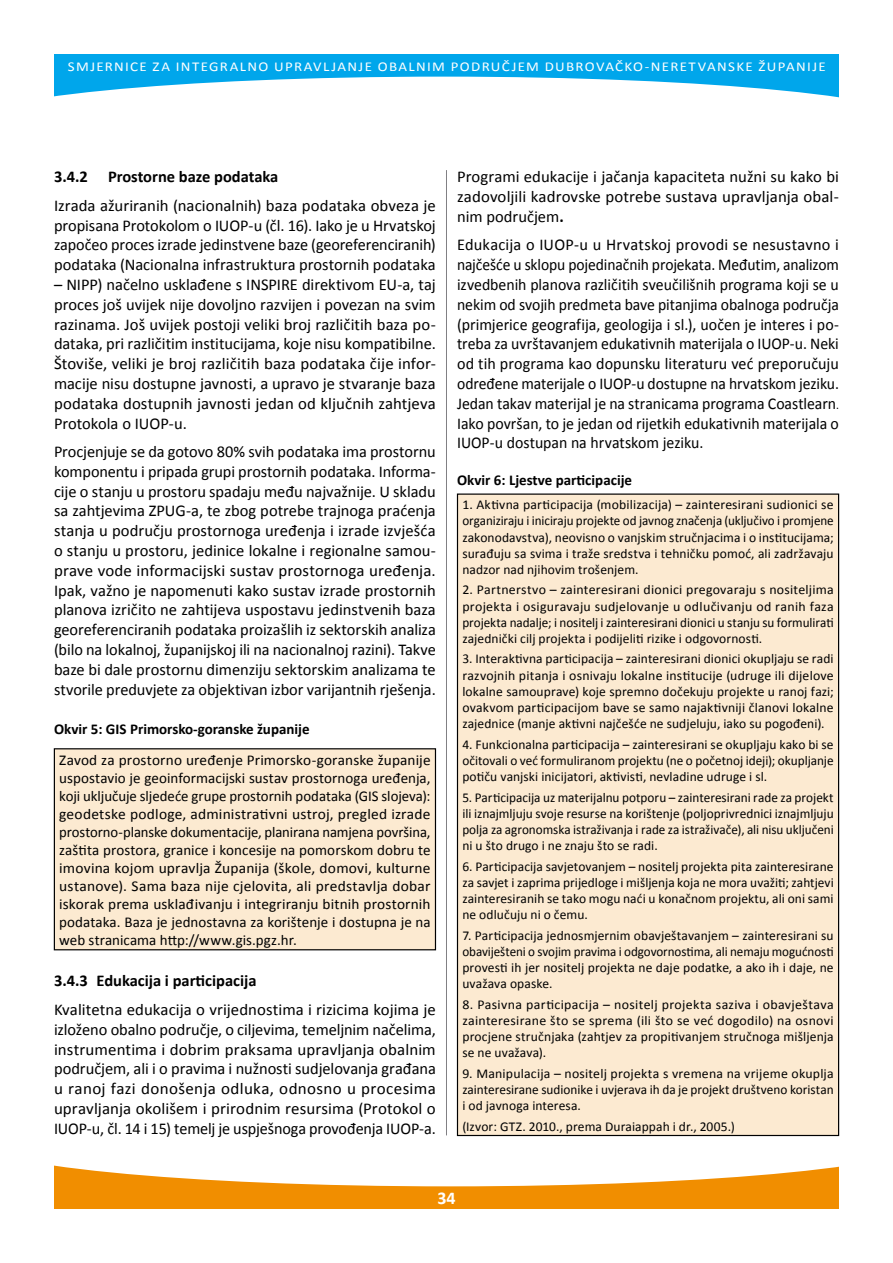
<style>
.page{position:relative;width:893px;height:1263px;background:#fff}
.page>*{position:absolute;margin:0;border:0;box-sizing:border-box;transform-origin:0 0}
.t1{font:700 18px "Calibri";color:#fff}
.t2{font:16.5px/19.8px "Calibri";letter-spacing:-.005em;color:#000;text-align:justify}
.t3{font:700 16.5px "Calibri";color:#000}
.t4{font:15px/18px "Calibri";color:#000;text-align:justify}
.t5{font:700 15px "Calibri";color:#000}
.t6{font:13.5px/16.2px "Calibri";letter-spacing:.005em;color:#000;text-align:justify}
.t7{font:13.5px "Calibri";letter-spacing:.085em;color:#fff;scale:1.11 1}
.s1{font-weight:700}
.s2{font-size:12px}
</style>
<div class="page">
<div style="left:54px;top:54px;width:785px;height:75px;background:#00a6eb"></div>
<svg style="left:54px;top:77px;width:785px;height:52px;background:#e3f5fc"></svg>
<div style="left:54px;top:1134px;width:785px;height:75px;background:#f18e00"></div>
<svg style="left:54px;top:1091px;width:786px;height:95px;fill:#fff"></svg>
<hr style="left:446px;top:170px;width:1px;height:965px;background:#818084">
<div style="left:54px;top:749px;width:381px;height:201px;background:#fcead1"></div>
<div style="left:54px;top:748px;width:382px;height:202px;border:1px solid #000"></div>
<div style="left:457px;top:494px;width:382px;height:641px;background:#fcead1"></div>
<p class="t7" style="left:68px;top:58px;width:684px">SMJERNICE ZA INTEGRALNO UPRAVLJANJE OBALNIM PODRUČJEM DUBROVAČKO-NERETVANSKE ŽUPANIJE</p>
<p class="t3" style="left:54px;top:166px;width:226px">3.4.2 Prostorne baze podataka</p>
<p class="t2" style="left:54px;top:195px;width:383px">Izrada ažuriranih (nacionalnih) baza podataka obveza je propisana Protokolom o IUOP-u (čl. 16). Iako je u Hrvatskoj započeo proces izrade jedinstvene baze (georeferenciranih) podataka (Nacionalna infrastruktura prostornih podataka</p>
<p class="t2" style="left:54px;top:275px;width:383px">– NIPP) načelno usklađene s INSPIRE direktivom EU-a, taj proces još uvijek nije dovoljno razvijen i povezan na svim razinama. Još uvijek postoji veliki broj različitih baza po&shy;dataka, pri različitim institucijama, koje nisu kompatibilne.<br>Štoviše, veliki je broj različitih baza podataka čije infor&shy;macije nisu dostupne javnosti, a upravo je stvaranje baza podataka dostupnih javnosti jedan od ključnih zahtjeva Protokola o IUOP-u.</p>
<p class="t2" style="left:54px;top:442px;width:383px">Procjenjuje se da gotovo 80% svih podataka ima prostornu komponentu i pripada grupi prostornih podataka. Informa&shy;cije o stanju u prostoru spadaju među najvažnije. U skladu sa zahtjevima ZPUG-a, te zbog potrebe trajnoga praćenja stanja u području prostornoga uređenja i izrade izvješća o stanju u prostoru, jedinice lokalne i regionalne samou&shy;prave vode informacijski sustav prostornoga uređenja.<br>Ipak, važno je napomenuti kako sustav izrade prostornih planova izričito ne zahtijeva uspostavu jedinstvenih baza georeferenciranih podataka proizašlih iz sektorskih analiza (bilo na lokalnoj, županijskoj ili na nacionalnoj razini). Takve baze bi dale prostornu dimenziju sektorskim analizama te stvorile preduvjete za objektivan izbor varijantnih rješenja.</p>
<p class="t5" style="left:54px;top:720px;width:257px">Okvir 5: GIS Primorsko-goranske županije</p>
<p class="t4" style="left:59px;top:751px;width:373px">Zavod za prostorno uređenje Primorsko-goranske županije uspostavio je geoinformacijski sustav prostornoga uređenja, koji uključuje sljedeće grupe prostornih podataka (GIS slojeva): geodetske podloge, administrativni ustroj, pregled izrade prostorno-planske dokumentacije, planirana namjena površina, zaštita prostora, granice i koncesije na pomorskom dobru te imovina kojom upravlja Županija (škole, domovi, kulturne ustanove). Sama baza nije cjelovita, ali predstavlja dobar iskorak prema usklađivanju i integriranju bitnih prostornih podataka. Baza je jednostavna za korištenje i dostupna je na web stranicama http://www.gis.pgz.hr.</p>
<p class="t3" style="left:54px;top:970px;width:204px">3.4.3 Edukacija i participacija</p>
<p class="t2" style="left:54px;top:1000px;width:383px">Kvalitetna edukacija o vrijednostima i rizicima kojima je izloženo obalno područje, o ciljevima, temeljnim načelima, instrumentima i dobrim praksama upravljanja obalnim područjem, ali i o pravima i nužnosti sudjelovanja građana u ranoj fazi donošenja odluka, odnosno u procesima upravljanja okolišem i prirodnim resursima (Protokol o IUOP-u, čl. 14 i 15) temelj je uspješnoga provođenja IUOP-a.</p>
<p class="t2" style="left:457px;top:167px;width:383px">Programi edukacije i jačanja kapaciteta nužni su kako bi zadovoljili kadrovske potrebe sustava upravljanja obal&shy;nim područjem<span class="s1">.</span></p>
<p class="t2" style="left:457px;top:235px;width:383px">Edukacija o IUOP-u u Hrvatskoj provodi se nesustavno i najčešće u sklopu pojedinačnih projekata. Međutim, analizom izvedbenih planova različitih sveučilišnih programa koji se u nekim od svojih predmeta bave pitanjima obalnoga područja (primjerice geografija, geologija i sl.), uočen je interes i po&shy;treba za uvrštavanjem edukativnih materijala o IUOP-u. Neki od tih programa kao dopunsku literaturu već preporučuju određene materijale o IUOP-u dostupne na hrvatskom jeziku.<br>Jedan takav materijal je na stranicama programa Coastlearn<span class="s2">.<br></span>Iako površan, to je jedan od rijetkih edukativnih materijala o IUOP-u dostupan na hrvatskom jeziku.</p>
<p class="t5" style="left:457px;top:470px;width:176px">Okvir 6: Ljestve participacije</p>
<p class="t6" style="left:462px;top:496px;width:373px">1. Aktivna participacija (mobilizacija) – zainteresirani sudionici se organiziraju i iniciraju projekte od javnog značenja (uključivo i promjene zakonodavstva), neovisno o vanjskim stručnjacima i o institucijama; surađuju sa svima i traže sredstva i tehničku pomoć, ali zadržavaju nadzor nad njihovim trošenjem.</p>
<p class="t6" style="left:462px;top:582px;width:373px">2. Partnerstvo – zainteresirani dionici pregovaraju s nositeljima projekta i osiguravaju sudjelovanje u odlučivanju od ranih faza projekta nadalje; i nositelj i zainteresirani dionici u stanju su formulirati zajednički cilj projekta i podijeliti rizike i odgovornosti.</p>
<p class="t6" style="left:462px;top:651px;width:373px">3. Interaktivna participacija – zainteresirani dionici okupljaju se radi razvojnih pitanja i osnivaju lokalne institucije (udruge ili dijelove lokalne samouprave) koje spremno dočekuju projekte u ranoj fazi; ovakvom participacijom bave se samo najaktivniji članovi lokalne zajednice (manje aktivni najčešće ne sudjeluju, iako su pogođeni).</p>
<p class="t6" style="left:462px;top:736px;width:373px">4. Funkcionalna participacija – zainteresirani se okupljaju kako bi se očitovali o već formuliranom projektu (ne o početnoj ideji); okupljanje potiču vanjski inicijatori, aktivisti, nevladine udruge i sl.</p>
<p class="t6" style="left:462px;top:789px;width:373px">5. Participacija uz materijalnu potporu – zainteresirani rade za projekt ili iznajmljuju svoje resurse na korištenje (poljoprivrednici iznajmljuju polja za agronomska istraživanja i rade za istraživače), ali nisu uključeni ni u što drugo i ne znaju što se radi.</p>
<p class="t6" style="left:462px;top:858px;width:373px">6. Participacija savjetovanjem – nositelj projekta pita zainteresirane za savjet i zaprima prijedloge i mišljenja koja ne mora uvažiti; zahtjevi zainteresiranih se tako mogu naći u konačnom projektu, ali oni sami ne odlučuju ni o čemu.</p>
<p class="t6" style="left:462px;top:927px;width:373px">7. Participacija jednosmjernim obavještavanjem – zainteresirani su obaviješteni o svojim pravima i odgovornostima, ali nemaju mogućnosti provesti ih jer nositelj projekta ne daje podatke, a ako ih i daje, ne uvažava opaske.</p>
<p class="t6" style="left:462px;top:996px;width:373px">8. Pasivna participacija – nositelj projekta saziva i obavještava zainteresirane što se sprema (ili što se već dogodilo) na osnovi procjene stručnjaka (zahtjev za propitivanjem stručnoga mišljenja se ne uvažava).</p>
<p class="t6" style="left:462px;top:1065px;width:373px">9. Manipulacija – nositelj projekta s vremena na vrijeme okuplja zainteresirane sudionike i uvjerava ih da je projekt društveno koristan i od javnoga interesa.</p>
<p class="t6" style="left:462px;top:1118px;width:274px">(Izvor: GTZ. 2010., prema Duraiappah i dr., 2005.)</p>
<p class="t1" style="left:437px;top:1187px;width:20px">34</p>
</div>
